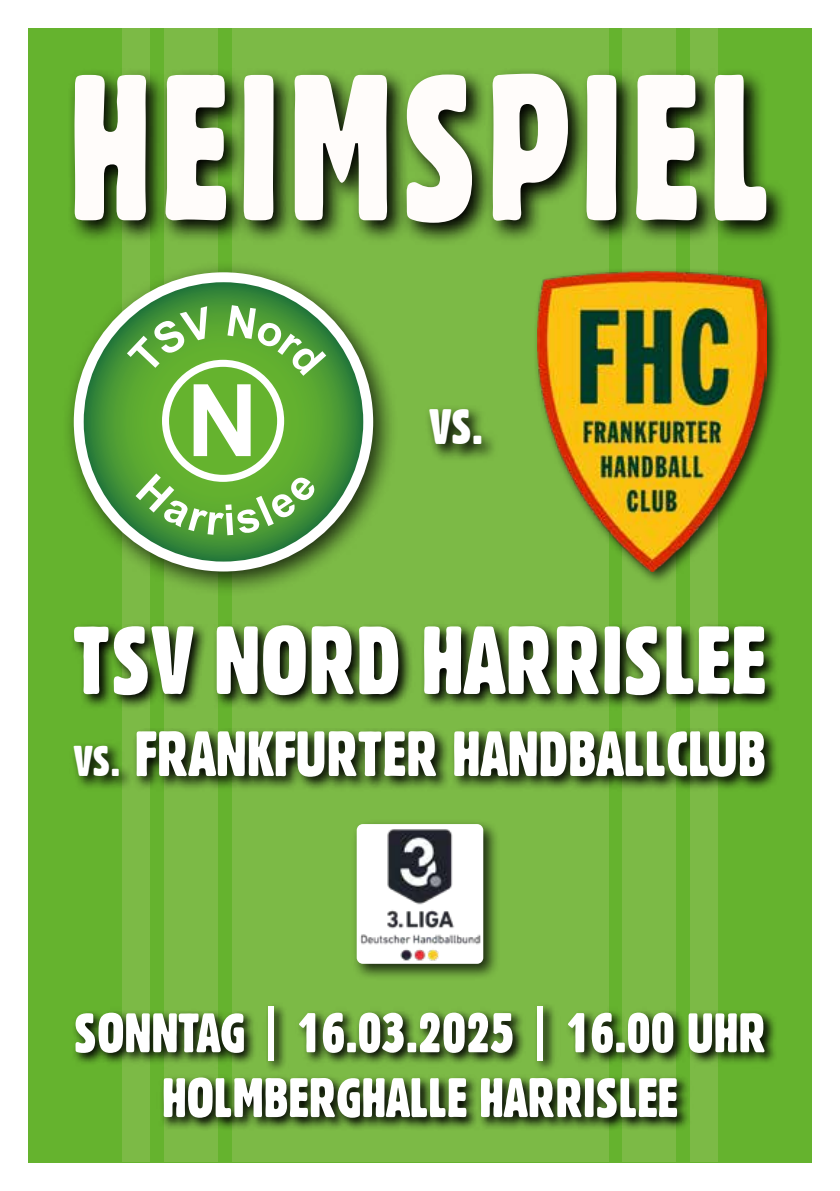
<style>
.page{position:relative;width:840px;height:1191px;background:#fff}
.page>*{position:absolute;margin:0;border:0;box-sizing:border-box;transform-origin:0 0}
.t1{font:93.8px "Gothic 821 Condensed BT";color:#fff}
.t2{font:62px "Gothic 821 Condensed BT";color:#fff}
.t3{font:54px/64.8px "Gothic 821 Condensed BT";color:#fff;text-align:center}
.t4{font:48.4px "Gothic 821 Condensed BT";color:#fff}
.s1{font-size:42px}
</style>
<div class="page">
<div style="left:28px;top:28px;width:783px;height:1134px;background:#65b32e"></div>
<div style="left:122px;top:28px;width:27px;height:1134px;background:#7cba46"></div>
<div style="left:164px;top:28px;width:53px;height:1134px;background:#7cba46"></div>
<div style="left:232px;top:28px;width:375px;height:1134px;background:#7cba46"></div>
<div style="left:690px;top:28px;width:27px;height:1134px;background:#7cba46"></div>
<div style="left:622px;top:28px;width:53px;height:1134px;background:#7cba46"></div>
<svg style="left:71px;top:66px;width:714px;height:180px"></svg>
<svg style="left:74px;top:74px;width:691px;height:149px;background:#b6c5a5"></svg>
<svg style="left:74px;top:1002px;width:701px;height:129px"></svg>
<div style="left:62px;top:260px;width:336px;height:337px;background:#000;opacity:.75"></div>
<svg style="left:74px;top:272px;width:299px;height:299px"></svg>
<svg style="left:428px;top:408px;width:66px;height:51px"></svg>
<svg style="left:73px;top:620px;width:704px;height:172px"></svg>
<div style="left:351px;top:818px;width:148px;height:162px;background:#000;opacity:.75"></div>
<img style="left:356px;top:824px;width:127px;height:139px">
<div style="left:531px;top:267px;width:251px;height:320px;background:#000;opacity:.75"></div>
<img style="left:537px;top:272px;width:228px;height:299px">
<p class="t4" style="left:429px;top:398px;width:55px">VS.</p>
<h1 class="t1" style="left:74px;top:603px;width:693px">TSV NORD HARRISLEE</h1>
<p class="t2" style="left:74px;top:716px;width:693px"><span class="s1">VS.</span> FRANKFURTER HANDBALLCLUB</p>
<p class="t3" style="left:74px;top:1000px;width:693px">SONNTAG | 16.03.2025 | 16.00 UHR<br>HOLMBERGHALLE HARRISLEE</p>
</div>
